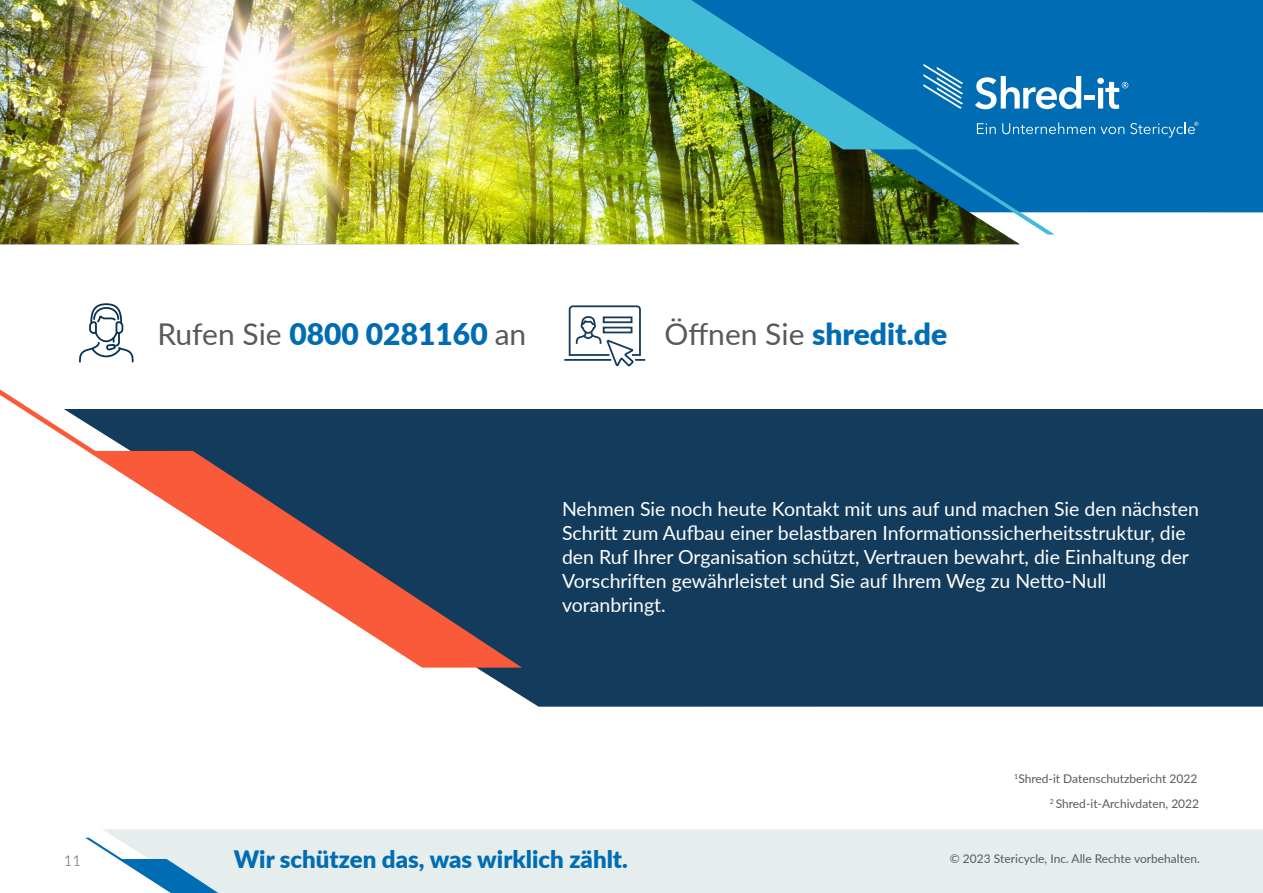
<style>
.page{position:relative;width:1263px;height:893px;background:#fff}
.page>*{position:absolute;margin:0;border:0;box-sizing:border-box;transform-origin:0 0}
.t1{font:900 30px "Lato";color:#006cb4}
.t2{font:900 24px "Lato";color:#006cb4}
.t3{font:19.5px/24px "Lato";color:#fff}
.t4{font:300 15px "Lato";color:#58595b}
.t5{font:12px "Lato";color:#58595b}
.s1{font-weight:400;color:#58595b}
</style>
<div class="page">
<div style="left:103px;top:829px;width:1160px;height:64px;background:#e5eded"></div>
<svg style="left:85px;top:838px;width:230px;height:55px"></svg>
<div style="left:255px;top:409px;width:1008px;height:298px;background:#123b5c"></div>
<svg style="left:247px;top:451px;width:275px;height:217px;fill:#123b5c"></svg>
<svg style="left:0;top:389px;width:255px;height:165px"></svg>
<div style="left:1019px;top:0;width:244px;height:213px;background:#006cb4"></div>
<img style="left:0;top:0;width:1019px;height:244px">
<img style="left:616px;top:0;width:306px;height:149px">
<svg style="left:79px;top:303px;width:55px;height:60px"></svg>
<hr style="left:565px;top:359px;width:45px;height:2px;background:#133b5c">
<svg style="left:568px;top:305px;width:76px;height:61px"></svg>
<svg style="left:796px;top:64px;width:402px;height:170px;background:#2d7f9f"></svg>
<h1 class="t1" style="left:157px;top:312px;width:370px"><span class="s1">Rufen Sie</span> 0800 0281160 <span class="s1">an</span></h1>
<h1 class="t1" style="left:664px;top:312px;width:284px"><span class="s1">Öffnen Sie</span> shredit.de</h1>
<p class="t3" style="left:562px;top:496px;width:638px">Nehmen Sie noch heute Kontakt mit uns auf und machen Sie den nächsten Schritt zum Aufbau einer belastbaren Informationssicherheitsstruktur, die den Ruf Ihrer Organisation schützt, Vertrauen bewahrt, die Einhaltung der Vorschriften gewährleistet und Sie auf Ihrem Weg zu Netto-Null voranbringt.</p>
<p class="t5" style="left:1014px;top:770px;width:185px"><sup>1</sup>Shred-it Datenschutzbericht 2022</p>
<p class="t4" style="left:64px;top:851px;width:19px">11</p>
<p class="t2" style="left:234px;top:841px;width:395px">Wir schützen das, was wirklich zählt.</p>
<p class="t5" style="left:1050px;top:795px;width:151px"><sup>2</sup> Shred-it-Archivdaten, 2022</p>
<p class="t5" style="left:950px;top:850px;width:251px">© 2023 Stericycle, Inc. Alle Rechte vorbehalten.</p>
</div>
